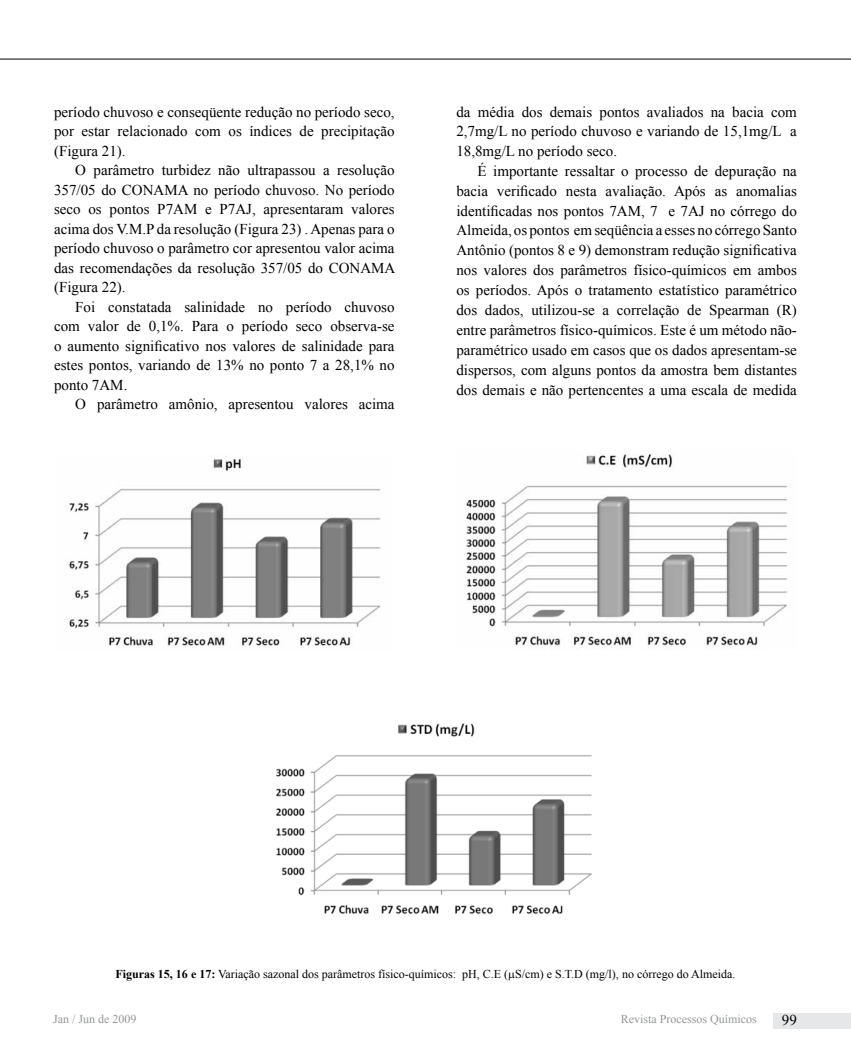
<style>
.page{position:relative;width:851px;height:1063px;background:#fff}
.page>*{position:absolute;margin:0;border:0;box-sizing:border-box;transform-origin:0 0}
.t1{font:15px/19.5px "Times New Roman";color:#000;text-align:justify}
.t2{font:12px "Times New Roman";color:#000}
.t3{font:12px "Times New Roman";color:#939598}
.s1{font-weight:700}
</style>
<div class="page">
<img style="left:69px;top:458px;width:312px;height:188px">
<img style="left:466px;top:454px;width:322px;height:192px">
<img style="left:276px;top:723px;width:316px;height:191px">
<hr style="left:0;top:59px;width:850px;height:1px;background:#000">
<div style="left:773px;top:1013px;width:77px;height:15px;background:#e6e7e8"></div>
<p class="t1" style="left:54px;top:102px;width:342px">período chuvoso e conseqüente redução no período seco, por estar relacionado com os índices de precipitação (Figura 21).</p>
<p class="t1" style="left:54px;top:160px;width:343px;text-indent:21px">O parâmetro turbidez não ultrapassou a resolução 357/05 do CONAMA no período chuvoso. No período seco os pontos P7AM e P7AJ, apresentaram valores acima dos V.M.P da resolução (Figura 23) . Apenas para o período chuvoso o parâmetro cor apresentou valor acima das recomendações da resolução 357/05 do CONAMA (Figura 22).</p>
<p class="t1" style="left:54px;top:297px;width:342px;text-indent:21px">Foi constatada salinidade no período chuvoso com valor de 0,1%. Para o período seco observa-se o aumento significativo nos valores de salinidade para estes pontos, variando de 13% no ponto 7 a 28,1% no ponto 7AM.</p>
<p class="t1" style="left:75px;top:394px;width:321px">O parâmetro amônio, apresentou valores acima</p>
<p class="t1" style="left:456px;top:102px;width:342px">da média dos demais pontos avaliados na bacia com 2,7mg/L no período chuvoso e variando de 15,1mg/L a 18,8mg/L no período seco.</p>
<p class="t1" style="left:456px;top:160px;width:342px;line-height:20px;text-indent:21px">É importante ressaltar o processo de depuração na bacia verificado nesta avaliação. Após as anomalias identificadas nos pontos 7AM, 7 e 7AJ no córrego do Almeida, os pontos em seqüência a esses no córrego Santo Antônio (pontos 8 e 9) demonstram redução significativa nos valores dos parâmetros físico-químicos em ambos os períodos. Após o tratamento estatístico paramétrico dos dados, utilizou-se a correlação de Spearman (R) entre parâmetros físico-químicos. Este é um método não&shy;paramétrico usado em casos que os dados apresentam-se dispersos, com alguns pontos da amostra bem distantes dos demais e não pertencentes a uma escala de medida</p>
<p class="t2" style="left:116px;top:966px;width:621px"><span class="s1">Figuras 15, 16 e 17:</span> Variação sazonal dos parâmetros físico-químicos: pH, C.E ( S/cm) e S.T.D (mg/l), no córrego do Almeida.</p>
<p class="t3" style="left:53px;top:1011px;width:85px">Jan / Jun de 2009</p>
<p class="t3" style="left:620px;top:1011px;width:137px">Revista Processos Químicos</p>
<p class="t1" style="left:781px;top:1010px;width:16px">99</p>
</div>
